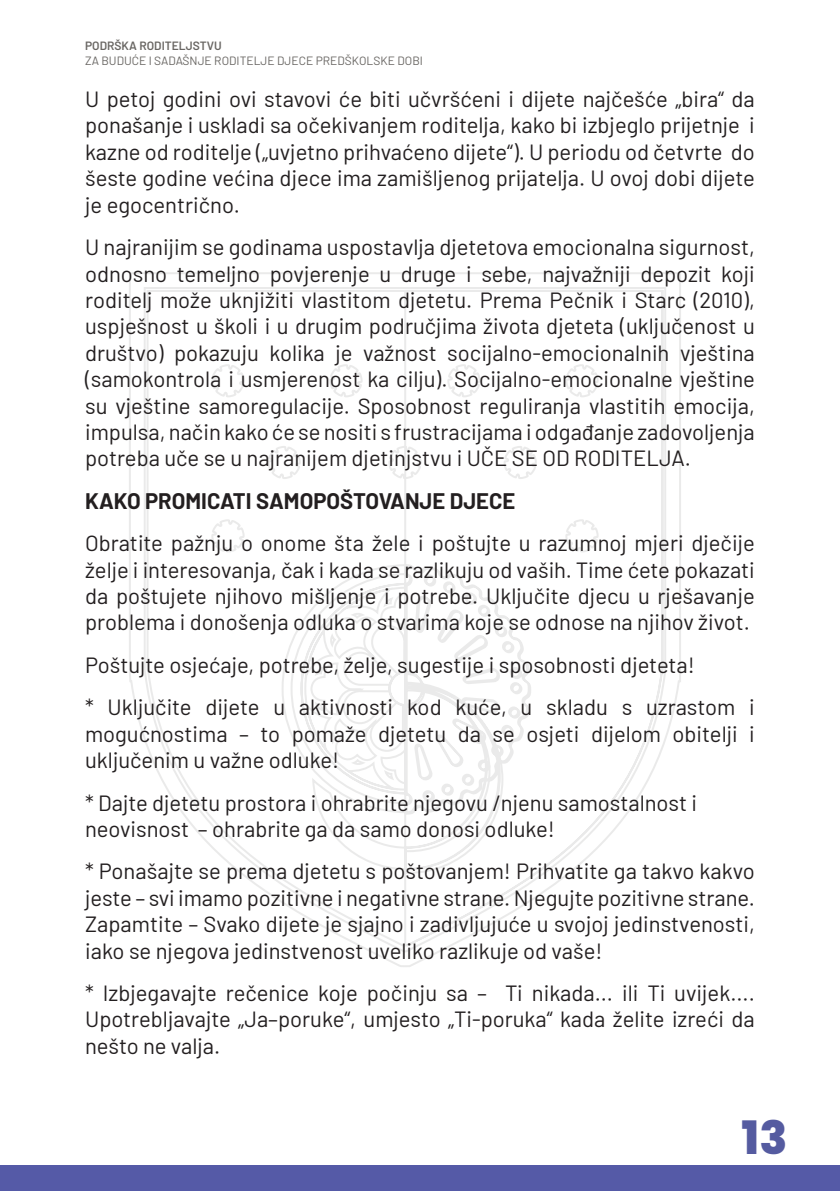
<style>
.page{position:relative;width:840px;height:1191px;background:#fff}
.page>*{position:absolute;margin:0;border:0;box-sizing:border-box;transform-origin:0 0}
.t1{font:800 46px "Poppins";color:#555ba0}
.t2{font:22px/26.4px "Barlow";color:#231f20;text-align:justify}
.t3{font:700 22px "Barlow";color:#231f20}
.t4{font:12px "Barlow";color:#696663}
.t5{font:600 12px "Barlow";color:#696663}
</style>
<div class="page">
<div style="left:0;top:1165px;width:839px;height:26px;background:#555aa7"></div>
<svg style="left:129px;top:272px;width:552px;height:695px"></svg>
<p class="t5" style="left:85px;top:37px;width:138px">PODRŠKA RODITELJSTVU</p>
<p class="t4" style="left:85px;top:52px;width:339px">ZA BUDUĆE I SADAŠNJE RODITELJE DJECE PREDŠKOLSKE DOBI</p>
<p class="t2" style="left:85px;top:84px;width:670px">U petoj godini ovi stavovi će biti učvršćeni i dijete najčešće „bira“ da ponašanje i uskladi sa očekivanjem roditelja, kako bi izbjeglo prijetnje i kazne od roditelje („uvjetno prihvaćeno dijete“). U periodu od četvrte do šeste godine većina djece ima zamišljenog prijatelja. U ovoj dobi dijete je egocentrično.</p>
<p class="t2" style="left:85px;top:232px;width:670px">U najranijim se godinama uspostavlja djetetova emocionalna sigurnost, odnosno temeljno povjerenje u druge i sebe, najvažniji depozit koji roditelj može uknjižiti vlastitom djetetu. Prema Pečnik i Starc (2010), uspješnost u školi i u drugim područjima života djeteta (uključenost u društvo) pokazuju kolika je važnost socijalno-emocionalnih vještina (samokontrola i usmjerenost ka cilju). Socijalno-emocionalne vještine su vještine samoregulacije. Sposobnost reguliranja vlastitih emocija, impulsa, način kako će se nositi s frustracijama i odgađanje zadovoljenja potreba uče se u najranijem djetinjstvu i UČE SE OD RODITELJA.</p>
<p class="t3" style="left:85px;top:484px;width:431px">KAKO PROMICATI SAMOPOŠTOVANJE DJECE</p>
<p class="t2" style="left:85px;top:528px;width:670px">Obratite pažnju o onome šta žele i poštujte u razumnoj mjeri dječije želje i interesovanja, čak i kada se razlikuju od vaših. Time ćete pokazati da poštujete njihovo mišljenje i potrebe. Uključite djecu u rješavanje problema i donošenja odluka o stvarima koje se odnose na njihov život.</p>
<p class="t2" style="left:85px;top:650px;width:611px">Poštujte osjećaje, potrebe, želje, sugestije i sposobnosti djeteta!</p>
<p class="t2" style="left:85px;top:692px;width:670px">* Uključite dijete u aktivnosti kod kuće, u skladu s uzrastom i mogućnostima – to pomaže djetetu da se osjeti dijelom obitelji i uključenim u važne odluke!</p>
<p class="t2" style="left:85px;top:787px;width:613px">* Dajte djetetu prostora i ohrabrite njegovu /njenu samostalnost i neovisnost – ohrabrite ga da samo donosi odluke!</p>
<p class="t2" style="left:85px;top:856px;width:670px">* Ponašajte se prema djetetu s poštovanjem! Prihvatite ga takvo kakvo jeste – svi imamo pozitivne i negativne strane. Njegujte pozitivne strane.<br>Zapamtite – Svako dijete je sjajno i zadivljujuće u svojoj jedinstvenosti, iako se njegova jedinstvenost uveliko razlikuje od vaše!</p>
<p class="t2" style="left:85px;top:978px;width:670px">* Izbjegavajte rečenice koje počinju sa – Ti nikada... ili Ti uvijek....<br>Upotrebljavajte „Ja–poruke“, umjesto „Ti-poruka“ kada želite izreći da nešto ne valja.</p>
<h1 class="t1" style="left:741px;top:1111px;width:47px">13</h1>
</div>
